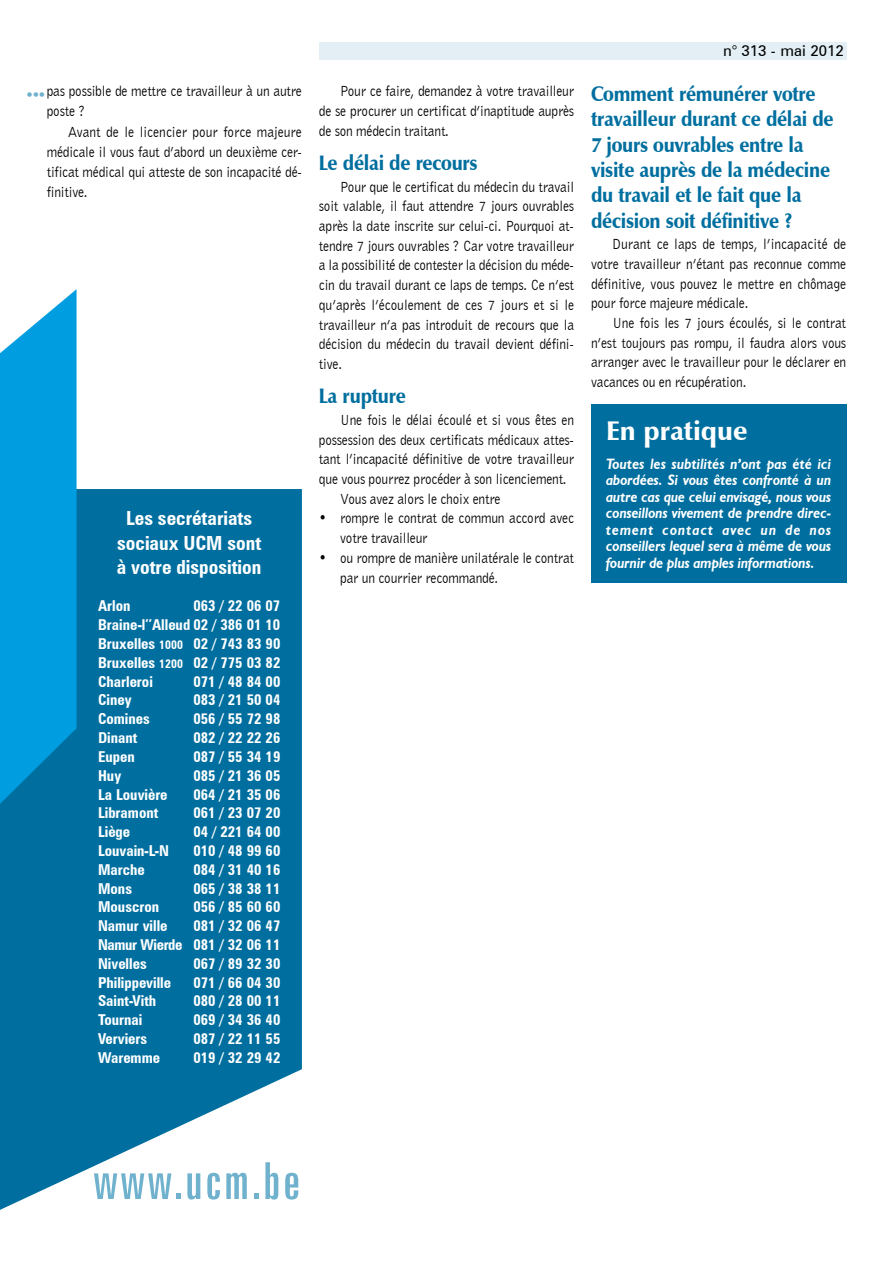
<style>
.page{position:relative;width:893px;height:1263px;background:#fff}
.page>*{position:absolute;margin:0;border:0;box-sizing:border-box;transform-origin:0 0}
.t1{font:extra-condensed 51px "Zurich BT";letter-spacing:.05em;color:#70b2ce}
.t2{font:900 27px "Zapf Humanist 601 BT";color:#fff}
.t3{font:900 21px/25.3px "Zapf Humanist 601 BT";letter-spacing:-.015em;color:#006f9f;scale:.9 1}
.t4{font:700 condensed 19.5px/24.2px "Zurich BT";color:#fff;text-align:center}
.t5{font:15px/19.6px "Bell Gothic BT";letter-spacing:-.015em;color:#000;text-align:justify;scale:.9 1}
.t6{font:700 condensed 15px/18.8px "Zurich BT";color:#fff;text-align:justify}
.t7{font:italic 700 15px/16.5px "Humanist 521 BT";color:#fff;text-align:justify;scale:.9 1}
.t8{font:15px "Zurich BT";color:#000}
.s1{font-family:"Arial";font-size:18px;color:#70b2ce}
.s2{font-size:12px}
</style>
<div class="page">
<svg style="left:0;top:489px;width:302px;height:721px;background:#1c7ea9"></svg>
<svg style="left:0;top:289px;width:77px;height:515px;background:#10a0dd"></svg>
<div style="left:591px;top:404px;width:255px;height:179px;background:#006f9f"></div>
<div style="left:319px;top:43px;width:527px;height:17px;background:#e3eff5"></div>
<p class="t5" style="left:47px;top:81px;width:285px;line-height:20.1px;text-indent:-20px"><span class="s1">•••</span>pas possible de mettre ce travailleur à un autre poste ?</p>
<p class="t5" style="left:47px;top:121px;width:285px;line-height:20.1px;text-indent:21px">Avant de le licencier pour force majeure médicale il vous faut d’abord un deuxième cer&shy;tificat médical qui atteste de son incapacité dé&shy;finitive.</p>
<h3 class="t4" style="left:117px;top:506px;width:146px">Les secrétariats sociaux UCM sont à votre disposition</h3>
<p class="t6" style="left:98px;top:597px;width:34px">Arlon</p>
<p class="t6" style="left:98px;top:597px;width:184px;text-indent:95px">063 / 22 06 07<br>Braine-l’’Alleud 02 / 386 01 10<br>Bruxelles <span class="s2">1000</span> 02 / 743 83 90<br>Bruxelles <span class="s2">1200</span> 02 / 775 03 82<br>Charleroi</p>
<p class="t6" style="left:193px;top:672px;width:89px">071 / 48 84 00</p>
<p class="t6" style="left:98px;top:691px;width:35px">Ciney</p>
<p class="t6" style="left:193px;top:691px;width:89px">083 / 21 50 04</p>
<p class="t6" style="left:98px;top:709px;width:53px">Comines</p>
<p class="t6" style="left:193px;top:709px;width:89px">056 / 55 72 98</p>
<p class="t6" style="left:98px;top:728px;width:41px">Dinant</p>
<p class="t6" style="left:193px;top:728px;width:89px">082 / 22 22 26</p>
<p class="t6" style="left:98px;top:747px;width:38px">Eupen</p>
<p class="t6" style="left:193px;top:747px;width:89px">087 / 55 34 19</p>
<p class="t6" style="left:98px;top:766px;width:25px">Huy</p>
<p class="t6" style="left:193px;top:766px;width:89px">085 / 21 36 05</p>
<p class="t6" style="left:98px;top:785px;width:71px">La Louvière</p>
<p class="t6" style="left:193px;top:785px;width:89px">064 / 21 35 06</p>
<p class="t6" style="left:98px;top:803px;width:62px">Libramont</p>
<p class="t6" style="left:193px;top:803px;width:89px">061 / 23 07 20</p>
<p class="t6" style="left:98px;top:822px;width:34px">Liège</p>
<p class="t6" style="left:193px;top:822px;width:89px">04 / 221 64 00</p>
<p class="t6" style="left:98px;top:841px;width:73px">Louvain-L-N</p>
<p class="t6" style="left:193px;top:841px;width:89px">010 / 48 99 60</p>
<p class="t6" style="left:98px;top:860px;width:48px">Marche</p>
<p class="t6" style="left:193px;top:860px;width:89px">084 / 31 40 16</p>
<p class="t6" style="left:98px;top:879px;width:36px">Mons</p>
<p class="t6" style="left:193px;top:879px;width:89px">065 / 38 38 11</p>
<p class="t6" style="left:98px;top:897px;width:63px">Mouscron</p>
<p class="t6" style="left:193px;top:897px;width:89px">056 / 85 60 60</p>
<p class="t6" style="left:98px;top:916px;width:71px">Namur ville</p>
<p class="t6" style="left:98px;top:916px;width:184px;text-indent:95px">081 / 32 06 47<br>Namur Wierde 081 / 32 06 11<br>Nivelles</p>
<p class="t6" style="left:193px;top:954px;width:89px">067 / 89 32 30</p>
<p class="t6" style="left:98px;top:973px;width:75px">Philippeville</p>
<p class="t6" style="left:193px;top:973px;width:89px">071 / 66 04 30</p>
<p class="t6" style="left:98px;top:992px;width:60px">Saint-Vith</p>
<p class="t6" style="left:193px;top:992px;width:89px">080 / 28 00 11</p>
<p class="t6" style="left:98px;top:1010px;width:46px">Tournai</p>
<p class="t6" style="left:193px;top:1010px;width:89px">069 / 34 36 40</p>
<p class="t6" style="left:98px;top:1029px;width:51px">Verviers</p>
<p class="t6" style="left:193px;top:1029px;width:89px">087 / 22 11 55</p>
<p class="t6" style="left:98px;top:1048px;width:64px">Waremme</p>
<p class="t6" style="left:193px;top:1048px;width:89px">019 / 32 29 42</p>
<p class="t5" style="left:319px;top:81px;width:285px;text-indent:21px">Pour ce faire, demandez à votre travailleur de se procurer un certificat d’inaptitude auprès de son médecin traitant.</p>
<h3 class="t3" style="left:319px;top:150px;width:178px">Le délai de recours</h3>
<p class="t5" style="left:319px;top:176px;width:285px;text-indent:21px">Pour que le certificat du médecin du travail soit valable, il faut attendre 7 jours ouvrables après la date inscrite sur celui-ci. Pourquoi at&shy;tendre 7 jours ouvrables ? Car votre travailleur a la possibilité de contester la décision du méde&shy;cin du travail durant ce laps de temps. Ce n’est qu’après l’écoulement de ces 7 jours et si le travailleur n’a pas introduit de recours que la décision du médecin du travail devient défini&shy;tive.</p>
<h3 class="t3" style="left:319px;top:383px;width:98px">La rupture</h3>
<p class="t5" style="left:340px;top:410px;width:261px">Une fois le délai écoulé et si vous êtes en</p>
<p class="t5" style="left:319px;top:429px;width:285px">possession des deux certificats médicaux attes-</p>
<p class="t5" style="left:319px;top:449px;width:285px">tant l’incapacité définitive de votre travailleur</p>
<p class="t5" style="left:319px;top:469px;width:277px">que vous pourrez procéder à son licenciement.</p>
<p class="t5" style="left:340px;top:488px;width:180px">Vous avez alors le choix entre</p>
<p class="t5" style="left:340px;top:508px;width:261px;text-indent:-21px">• rompre le contrat de commun accord avec votre travailleur</p>
<p class="t5" style="left:340px;top:548px;width:261px;text-indent:-21px">• ou rompre de manière unilatérale le contrat par un courrier recommandé.</p>
<p class="t8" style="left:723px;top:42px;width:122px">n° 313 - mai 2012</p>
<h3 class="t3" style="left:591px;top:81px;width:271px">Comment rémunérer votre travailleur durant ce délai de<br>7 jours ouvrables entre la visite auprès de la médecine du travail et le fait que la décision soit définitive ?</h3>
<p class="t5" style="left:591px;top:234px;width:285px;text-indent:21px">Durant ce laps de temps, l’incapacité de votre travailleur n’étant pas reconnue comme définitive, vous pouvez le mettre en chômage pour force majeure médicale.</p>
<p class="t5" style="left:591px;top:313px;width:285px;text-indent:21px">Une fois les 7 jours écoulés, si le contrat n’est toujours pas rompu, il faudra alors vous arranger avec le travailleur pour le déclarer en vacances ou en récupération.</p>
<h2 class="t2" style="left:606px;top:413px;width:143px">En pratique</h2>
<p class="t7" style="left:606px;top:455px;width:252px">Toutes les subtilités n’ont pas été ici abordées. Si vous êtes confronté à un autre cas que celui envisagé, nous vous conseillons vivement de prendre direc&shy;tement contact avec un de nos conseillers lequel sera à même de vous fournir de plus amples informations.</p>
<h1 class="t1" style="left:93px;top:1152px;width:209px">www.ucm.be</h1>
</div>
